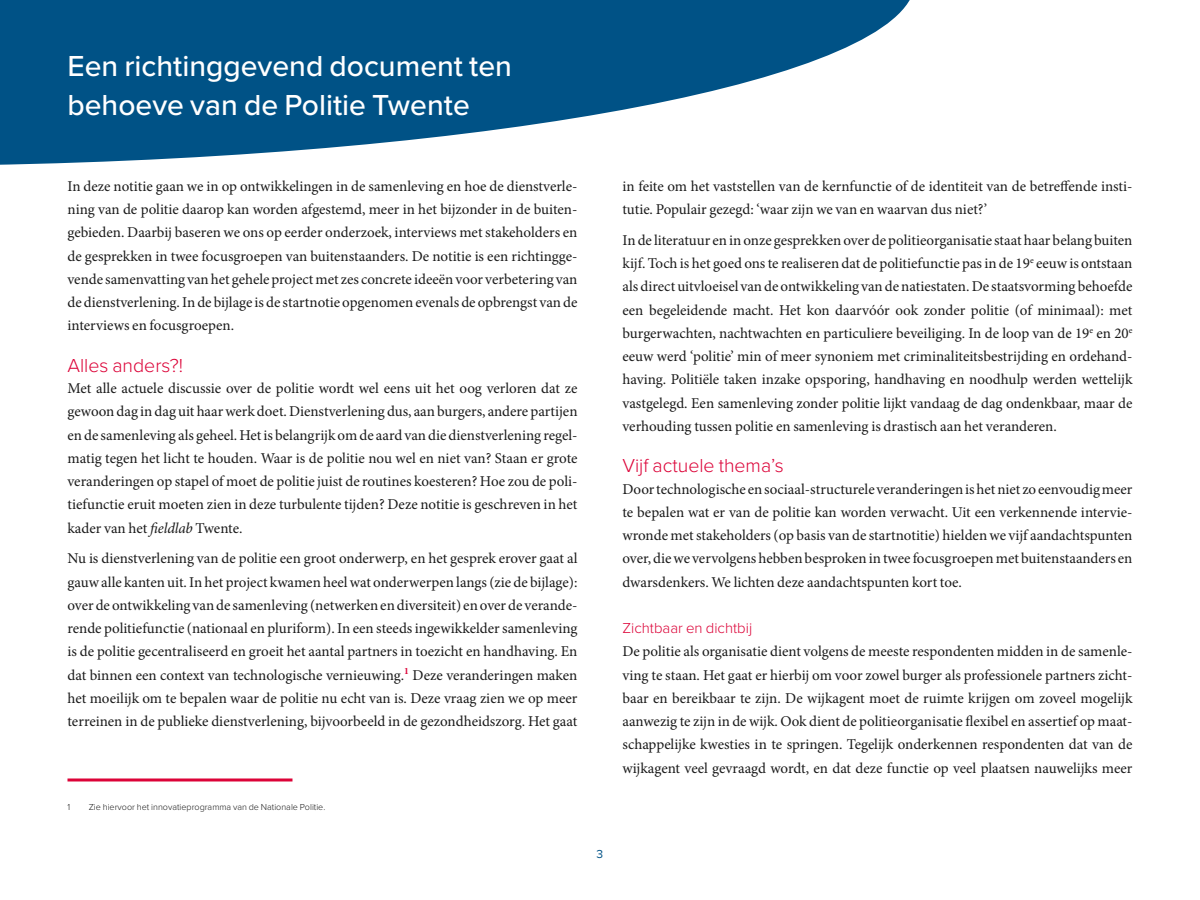
<style>
.page{position:relative;width:1200px;height:900px;background:#fff}
.page>*{position:absolute;margin:0;border:0;box-sizing:border-box;transform-origin:0 0}
.t1{font:500 30px/39px "Proxima Nova";color:#fff}
.t2{font:300 19.5px "Proxima Nova";color:#dc0338}
.t3{font:15px/23.2px "Minion Pro";color:#1a1a1a;text-align:justify}
.t4{font:300 15px "Proxima Nova";color:#dc0338}
.t5{font:12px "Proxima Nova";color:#005286}
.t6{font:300 9px "Proxima Nova";color:#1a1a1a}
.s1{font-style:italic}
</style>
<div class="page">
<svg style="left:0;top:0;width:910px;height:165px;fill:#005286"></svg>
<hr style="left:68px;top:778px;width:224px;height:3px;background:#dc0338">
<h1 class="t1" style="left:68px;top:47px;width:446px">Een richtinggevend document ten behoeve van de Politie Twente</h1>
<p class="t3" style="left:68px;top:175px;width:512px">In deze notitie gaan we in op ontwikkelingen in de samenleving en hoe de dienstverle&shy;ning van de politie daarop kan worden afgestemd, meer in het bijzonder in de buiten&shy;gebieden. Daarbij baseren we ons op eerder onderzoek, interviews met stakeholders en de gesprekken in twee focusgroepen van buitenstaanders. De notitie is een richtingge&shy;vende samenvatting van het gehele project met zes concrete ideeën voor verbetering van de dienstverlening. In de bijlage is de startnotie opgenomen evenals de opbrengst van de interviews en focusgroepen.</p>
<h2 class="t2" style="left:68px;top:354px;width:117px">Alles anders?!</h2>
<p class="t3" style="left:68px;top:377px;width:512px">Met alle actuele discussie over de politie wordt wel eens uit het oog verloren dat ze gewoon dag in dag uit haar werk doet. Dienstverlening dus, aan burgers, andere partijen en de samenleving als geheel. Het is belangrijk om de aard van die dienstverlening regel&shy;matig tegen het licht te houden. Waar is de politie nou wel en niet van? Staan er grote veranderingen op stapel of moet de politie juist de routines koesteren? Hoe zou de poli&shy;tiefunctie eruit moeten zien in deze turbulente tijden? Deze notitie is geschreven in het kader van het <span class="s1">fieldlab</span> Twente.</p>
<p class="t3" style="left:67px;top:547px;width:512px">Nu is dienstverlening van de politie een groot onderwerp, en het gesprek erover gaat al gauw alle kanten uit. In het project kwamen heel wat onderwerpen langs (zie de bijlage): over de ontwikkeling van de samenleving (netwerken en diversiteit) en over de verande&shy;rende politiefunctie (nationaal en pluriform). In een steeds ingewikkelder samenleving is de politie gecentraliseerd en groeit het aantal partners in toezicht en handhaving. En dat binnen een context van technologische vernieuwing.<sup>1</sup> Deze veranderingen maken het moeilijk om te bepalen waar de politie nu echt van is. Deze vraag zien we op meer terreinen in de publieke dienstverlening, bijvoorbeeld in de gezondheidszorg. Het gaat</p>
<p class="t6" style="left:68px;top:802px;width:4px">1</p>
<p class="t6" style="left:89px;top:802px;width:238px">Zie hiervoor het innovatieprogramma van de Nationale Politie.</p>
<p class="t5" style="left:597px;top:847px;width:8px">3</p>
<p class="t3" style="left:622px;top:175px;width:512px">in feite om het vaststellen van de kernfunctie of de identiteit van de betreffende insti&shy;tutie. Populair gezegd: ‘waar zijn we van en waarvan dus niet?’</p>
<p class="t3" style="left:622px;top:229px;width:512px">In de literatuur en in onze gesprekken over de politieorganisatie staat haar belang buiten kijf. Toch is het goed ons te realiseren dat de politiefunctie pas in de 19<sup>e</sup> eeuw is ontstaan als direct uitvloeisel van de ontwikkeling van de natiestaten. De staatsvorming behoefde een begeleidende macht. Het kon daarvóór ook zonder politie (of minimaal): met burgerwachten, nachtwachten en particuliere beveiliging. In de loop van de 19<sup>e</sup> en 20<sup>e </sup>eeuw werd ‘politie’ min of meer synoniem met criminaliteitsbestrijding en ordehand&shy;having. Politiële taken inzake opsporing, handhaving en noodhulp werden wettelijk vastgelegd. Een samenleving zonder politie lijkt vandaag de dag ondenkbaar, maar de verhouding tussen politie en samenleving is drastisch aan het veranderen.</p>
<h2 class="t2" style="left:623px;top:454px;width:163px">Vijf actuele thema’s</h2>
<p class="t3" style="left:623px;top:477px;width:512px">Door technologische en sociaal-structurele veranderingen is het niet zo eenvoudig meer te bepalen wat er van de politie kan worden verwacht. Uit een verkennende intervie&shy;wronde met stakeholders (op basis van de startnotitie) hielden we vijf aandachtspunten over, die we vervolgens hebben besproken in twee focusgroepen met buitenstaanders en dwarsdenkers. We lichten deze aandachtspunten kort toe.</p>
<p class="t4" style="left:623px;top:619px;width:131px">Zichtbaar en dichtbij</p>
<p class="t3" style="left:623px;top:640px;width:512px">De politie als organisatie dient volgens de meeste respondenten midden in de samenle&shy;ving te staan. Het gaat er hierbij om voor zowel burger als professionele partners zicht&shy;baar en bereikbaar te zijn. De wijkagent moet de ruimte krijgen om zoveel mogelijk aanwezig te zijn in de wijk. Ook dient de politieorganisatie flexibel en assertief op maat&shy;schappelijke kwesties in te springen. Tegelijk onderkennen respondenten dat van de wijkagent veel gevraagd wordt, en dat deze functie op veel plaatsen nauwelijks meer</p>
</div>
